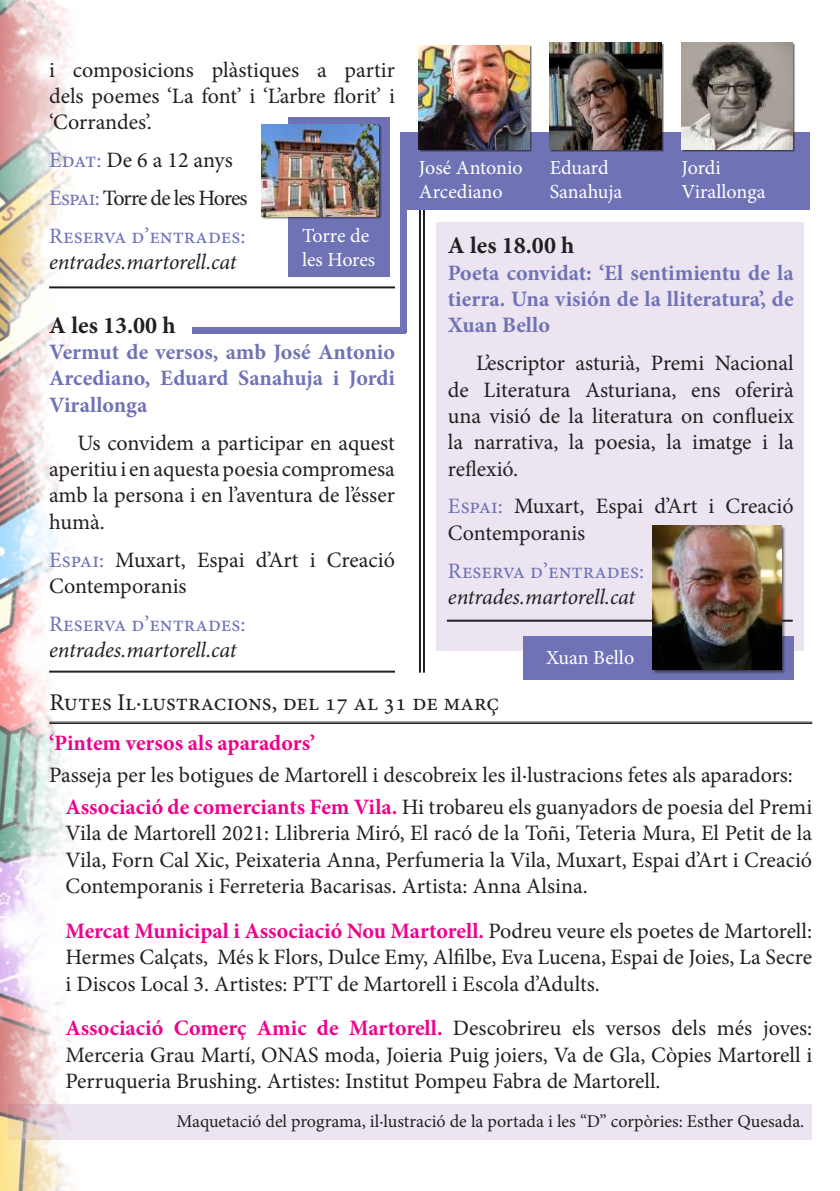
<style>
.page{position:relative;width:840px;height:1191px;background:#fff}
.page>*{position:absolute;margin:0;border:0;box-sizing:border-box;transform-origin:0 0}
.t1{font:24px "Minion Pro";color:#231f20}
.t2{font:700 24px "Minion Pro";color:#231f20}
.t3{font:22px/26.4px "Minion Pro";letter-spacing:-.005em;color:#231f20;text-align:justify}
.t4{font:700 22px/26.4px "Minion Pro";color:#6f73b6;text-align:justify}
.t5{font:22px/37.8px "Minion Pro";color:#6f73b6}
.t6{font:italic 22px "Minion Pro";letter-spacing:-.01em;color:#231f20}
.t7{font:700 22px "Minion Pro";color:#ed028c}
.t8{font:20px/24px "Minion Pro";letter-spacing:-.02em;color:#fff}
.t9{font:18px "Minion Pro";letter-spacing:-.005em;color:#231f20}
.s1{color:#231f20}
.s2{color:#6f73b6}
.s3{font-weight:700;color:#ed028c}
</style>
<div class="page">
<div style="left:9px;top:1104px;width:802px;height:36px;background:#ece5f1"></div>
<div style="left:436px;top:222px;width:367px;height:428px;background:#ece5f1"></div>
<img style="left:0;top:0;width:85px;height:1191px">
<hr style="left:423px;top:57px;width:2px;height:615px;background:#231f20">
<hr style="left:419px;top:57px;width:2px;height:615px;background:#231f20">
<hr style="left:49px;top:670px;width:346px;height:2px;background:#231f20">
<hr style="left:446px;top:619px;width:346px;height:2px;background:#231f20">
<div style="left:523px;top:636px;width:270px;height:44px;background:#6f73b6"></div>
<div style="left:652px;top:525px;width:133px;height:149px;background:#231f20;opacity:.7"></div>
<img style="left:652px;top:525px;width:128px;height:144px">
<hr style="left:49px;top:721px;width:762px;height:1px;background:#231f20">
<hr style="left:49px;top:723px;width:762px;height:1px;background:#231f20">
<hr style="left:49px;top:286px;width:346px;height:2px;background:#231f20">
<div style="left:400px;top:132px;width:409px;height:77px;background:#6f73b6"></div>
<div style="left:400px;top:204px;width:6px;height:129px;background:#6f73b6"></div>
<div style="left:549px;top:43px;width:114px;height:109px;background:#231f20;opacity:.7"></div>
<img style="left:549px;top:43px;width:111px;height:107px">
<div style="left:419px;top:45px;width:112px;height:107px;background:#231f20;opacity:.7"></div>
<img style="left:419px;top:45px;width:110px;height:105px">
<div style="left:681px;top:43px;width:114px;height:109px;background:#231f20;opacity:.7"></div>
<img style="left:681px;top:43px;width:111px;height:107px">
<div style="left:288px;top:117px;width:101px;height:159px;background:#6f73b6"></div>
<div style="left:260px;top:124px;width:121px;height:96px;background:#231f20;opacity:.7"></div>
<img style="left:261px;top:125px;width:117px;height:91px">
<div style="left:192px;top:327px;width:214px;height:6px;background:#6f73b6"></div>
<p class="t3" style="left:49px;top:56px;width:347px">i composicions plàstiques a partir dels poemes ‘La font’ i ‘L’arbre florit’ i ‘Corrandes’.</p>
<p class="t5" style="left:49px;top:141px;width:200px">Edat: <span class="s1">De 6 a 12 anys<br></span>Espai: <span class="s1">Torre de les Hores<br></span>Reserva d’entrades:</p>
<p class="t6" style="left:49px;top:247px;width:189px">entrades.martorell.cat</p>
<p class="t8" style="left:302px;top:223px;width:75px">Torre de les Hores</p>
<p class="t2" style="left:49px;top:308px;width:128px">A les 13.00 h</p>
<p class="t4" style="left:49px;top:338px;width:347px">Vermut de versos, amb José Antonio Arcediano, Eduard Sanahuja i Jordi Virallonga</p>
<p class="t3" style="left:49px;top:429px;width:347px;text-indent:28px">Us convidem a participar en aquest aperitiu i en aquesta poesia compromesa amb la persona i en l’aventura de l’ésser humà.</p>
<p class="t3" style="left:49px;top:546px;width:347px"><span class="s2">Espai:</span> Muxart, Espai d’Art i Creació<br>Contemporanis</p>
<p class="t5" style="left:49px;top:605px;width:198px">Reserva d’entrades:</p>
<p class="t6" style="left:49px;top:635px;width:189px">entrades.martorell.cat</p>
<p class="t8" style="left:419px;top:156px;width:105px">José Antonio<br>Arcediano</p>
<p class="t8" style="left:549px;top:156px;width:74px">Eduard<br>Sanahuja</p>
<p class="t8" style="left:681px;top:156px;width:85px">Jordi<br>Virallonga</p>
<p class="t2" style="left:447px;top:228px;width:128px">A les 18.00 h</p>
<p class="t4" style="left:447px;top:259px;width:347px">Poeta convidat: ‘El sentimientu de la tierra. Una visión de la lliteratura’, de Xuan Bello</p>
<p class="t3" style="left:447px;top:350px;width:347px;text-indent:28px">L’escriptor asturià, Premi Nacional de Literatura Asturiana, ens oferirà una visió de la literatura on conflueix la narrativa, la poesia, la imatge i la reflexió.</p>
<p class="t3" style="left:447px;top:493px;width:347px"><span class="s2">Espai:</span> Muxart, Espai d’Art i Creació<br>Contemporanis</p>
<p class="t5" style="left:447px;top:552px;width:198px">Reserva d’entrades:</p>
<p class="t6" style="left:447px;top:582px;width:189px">entrades.martorell.cat</p>
<p class="t8" style="left:545px;top:645px;width:90px">Xuan Bello</p>
<p class="t1" style="left:49px;top:686px;width:451px">Rutes Il·lustracions, del 17 al 31 de març</p>
<p class="t7" style="left:49px;top:727px;width:267px">‘Pintem versos als aparadors’</p>
<p class="t3" style="left:66px;top:759px;width:747px;line-height:31.6px;text-indent:-16px">Passeja per les botigues de Martorell i descobreix les il·lustracions fetes als aparadors:<br><span class="s3">Associació de comerciants Fem Vila.</span> Hi trobareu els guanyadors de poesia del Premi</p>
<p class="t3" style="left:66px;top:820px;width:747px">Vila de Martorell 2021: Llibreria Miró, El racó de la Toñi, Teteria Mura, El Petit de la Vila, Forn Cal Xic, Peixateria Anna, Perfumeria la Vila, Muxart, Espai d’Art i Creació Contemporanis i Ferreteria Bacarisas. Artista: Anna Alsina.</p>
<p class="t3" style="left:66px;top:917px;width:747px"><span class="s3">Mercat Municipal i Associació Nou Martorell.</span> Podreu veure els poetes de Martorell:<br>Hermes Calçats, Més k Flors, Dulce Emy, Alfilbe, Eva Lucena, Espai de Joies, La Secre i Discos Local 3. Artistes: PTT de Martorell i Escola d’Adults.</p>
<p class="t3" style="left:66px;top:1015px;width:747px"><span class="s3">Associació Comerç Amic de Martorell.</span> Descobrireu els versos dels més joves:<br>Merceria Grau Martí, ONAS moda, Joieria Puig joiers, Va de Gla, Còpies Martorell i Perruqueria Brushing. Artistes: Institut Pompeu Fabra de Martorell.</p>
<p class="t9" style="left:176px;top:1109px;width:629px">Maquetació del programa, il·lustració de la portada i les “D” corpòries: Esther Quesada.</p>
</div>
